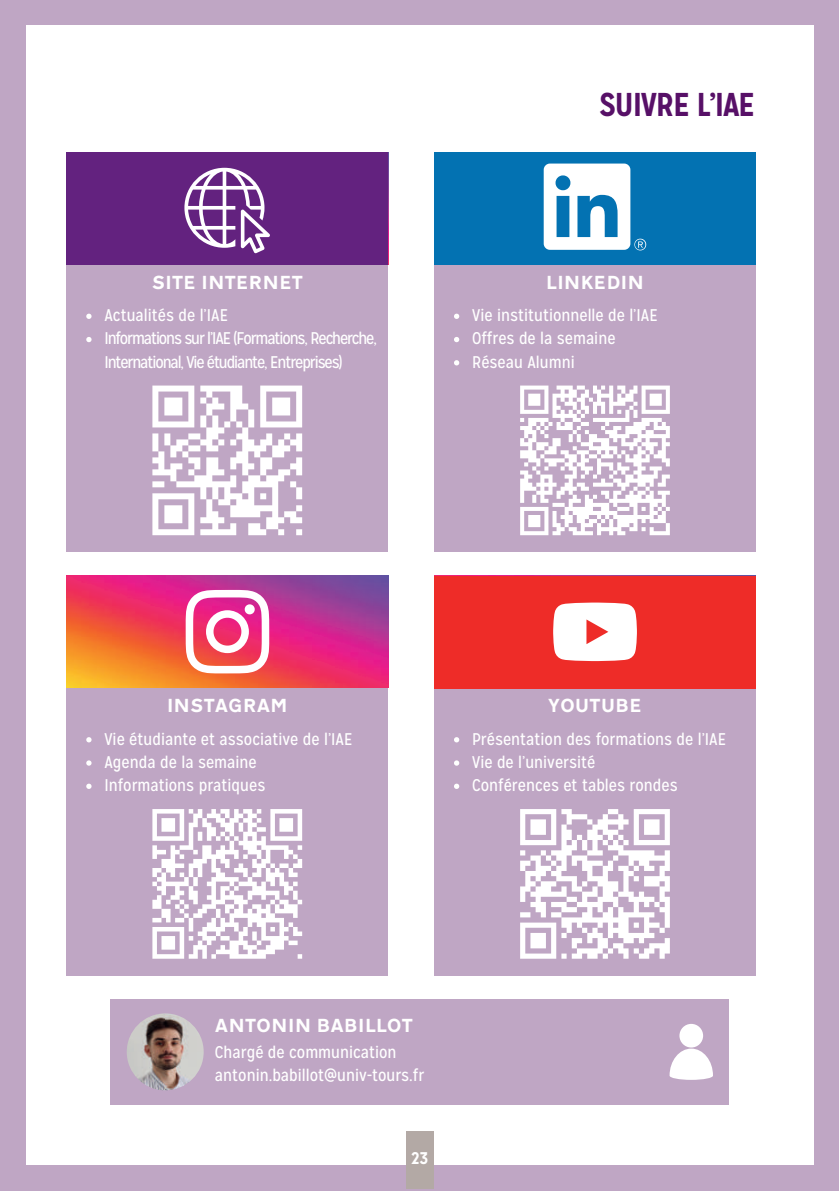
<style>
.page{position:relative;width:839px;height:1191px;background:#fff}
.page>*{position:absolute;margin:0;border:0;box-sizing:border-box;transform-origin:0 0}
.t1{font:700 33px "Mission Gothic";letter-spacing:-.04em;color:#571067}
.t2{font:700 19.8px "Transport D";color:#fff}
.t3{font:17px/23.2px "Mission Gothic";color:#fff}
.t4{font:17px/23.2px "Mission Gothic";letter-spacing:-.065em;color:#fff}
.t5{font:700 17px "Mission Gothic";color:#fff}
</style>
<div class="page">
<div style="left:0;top:0;width:838px;height:1191px;background:#bfa6c4"></div>
<div style="left:26px;top:25px;width:787px;height:1140px;background:#fff"></div>
<div style="left:110px;top:999px;width:619px;height:106px;background:#bfa6c4"></div>
<img style="left:127px;top:1013px;width:77px;height:77px;border-radius:50%">
<svg style="left:669px;top:1024px;width:44px;height:56px"></svg>
<div style="left:67px;top:576px;width:321px;height:399px;background:#bfa6c4"></div>
<img style="left:67px;top:576px;width:321px;height:112px">
<svg style="left:186px;top:590px;width:83px;height:83px"></svg>
<svg style="left:86px;top:737px;width:6px;height:5px"></svg>
<svg style="left:86px;top:760px;width:6px;height:6px"></svg>
<svg style="left:86px;top:784px;width:6px;height:5px"></svg>
<div style="left:434px;top:152px;width:321px;height:400px;background:#bfa6c4"></div>
<svg style="left:454px;top:314px;width:5px;height:5px"></svg>
<svg style="left:454px;top:337px;width:5px;height:5px"></svg>
<svg style="left:454px;top:360px;width:5px;height:5px"></svg>
<div style="left:434px;top:152px;width:321px;height:113px;background:#0372b2"></div>
<svg style="left:543px;top:164px;width:103px;height:86px"></svg>
<div style="left:434px;top:576px;width:321px;height:399px;background:#bfa6c4"></div>
<svg style="left:454px;top:737px;width:5px;height:5px"></svg>
<svg style="left:454px;top:760px;width:5px;height:6px"></svg>
<svg style="left:454px;top:784px;width:5px;height:5px"></svg>
<div style="left:434px;top:576px;width:321px;height:112px;background:#ee2c28"></div>
<svg style="left:553px;top:603px;width:84px;height:58px"></svg>
<div style="left:67px;top:152px;width:321px;height:400px;background:#bfa6c4"></div>
<svg style="left:86px;top:314px;width:6px;height:5px"></svg>
<svg style="left:86px;top:337px;width:6px;height:5px"></svg>
<div style="left:67px;top:152px;width:321px;height:113px;background:#63227f"></div>
<svg style="left:184px;top:168px;width:86px;height:85px"></svg>
<svg style="left:520px;top:386px;width:149px;height:149px"></svg>
<svg style="left:152px;top:809px;width:150px;height:150px"></svg>
<svg style="left:152px;top:386px;width:150px;height:149px"></svg>
<div style="left:152px;top:386px;width:42px;height:6px;background:#fff"></div>
<div style="left:200px;top:386px;width:42px;height:6px;background:#fff"></div>
<div style="left:260px;top:386px;width:42px;height:6px;background:#fff"></div>
<div style="left:230px;top:392px;width:12px;height:6px;background:#fff"></div>
<div style="left:164px;top:398px;width:18px;height:6px;background:#fff"></div>
<svg style="left:200px;top:392px;width:18px;height:12px"></svg>
<div style="left:230px;top:398px;width:12px;height:6px;background:#fff"></div>
<div style="left:272px;top:398px;width:18px;height:6px;background:#fff"></div>
<div style="left:164px;top:404px;width:18px;height:6px;background:#fff"></div>
<div style="left:206px;top:404px;width:18px;height:6px;background:#fff"></div>
<div style="left:230px;top:404px;width:18px;height:6px;background:#fff"></div>
<div style="left:272px;top:404px;width:18px;height:6px;background:#fff"></div>
<div style="left:164px;top:410px;width:18px;height:5px;background:#fff"></div>
<div style="left:272px;top:410px;width:18px;height:5px;background:#fff"></div>
<svg style="left:152px;top:392px;width:6px;height:29px"></svg>
<svg style="left:188px;top:392px;width:6px;height:29px"></svg>
<svg style="left:260px;top:392px;width:6px;height:29px"></svg>
<svg style="left:296px;top:392px;width:6px;height:29px"></svg>
<div style="left:152px;top:421px;width:42px;height:6px;background:#fff"></div>
<svg style="left:200px;top:410px;width:18px;height:17px"></svg>
<div style="left:260px;top:421px;width:42px;height:6px;background:#fff"></div>
<div style="left:206px;top:427px;width:18px;height:6px;background:#fff"></div>
<svg style="left:224px;top:410px;width:30px;height:23px"></svg>
<div style="left:188px;top:433px;width:12px;height:6px;background:#fff"></div>
<div style="left:206px;top:433px;width:12px;height:6px;background:#fff"></div>
<div style="left:236px;top:433px;width:12px;height:6px;background:#fff"></div>
<svg style="left:266px;top:433px;width:6px;height:6px"></svg>
<svg style="left:296px;top:433px;width:6px;height:6px"></svg>
<div style="left:176px;top:439px;width:12px;height:6px;background:#fff"></div>
<div style="left:200px;top:439px;width:12px;height:6px;background:#fff"></div>
<svg style="left:218px;top:439px;width:6px;height:6px"></svg>
<svg style="left:230px;top:439px;width:6px;height:6px"></svg>
<div style="left:242px;top:439px;width:12px;height:6px;background:#fff"></div>
<div style="left:260px;top:439px;width:12px;height:6px;background:#fff"></div>
<svg style="left:278px;top:433px;width:12px;height:12px"></svg>
<div style="left:290px;top:439px;width:12px;height:6px;background:#fff"></div>
<div style="left:170px;top:445px;width:12px;height:6px;background:#fff"></div>
<div style="left:188px;top:445px;width:12px;height:6px;background:#fff"></div>
<div style="left:206px;top:445px;width:12px;height:6px;background:#fff"></div>
<div style="left:242px;top:445px;width:24px;height:6px;background:#fff"></div>
<div style="left:272px;top:445px;width:18px;height:6px;background:#fff"></div>
<svg style="left:296px;top:445px;width:6px;height:6px"></svg>
<svg style="left:152px;top:433px;width:24px;height:24px"></svg>
<svg style="left:182px;top:451px;width:6px;height:6px"></svg>
<div style="left:236px;top:451px;width:12px;height:6px;background:#fff"></div>
<svg style="left:254px;top:451px;width:6px;height:6px"></svg>
<div style="left:272px;top:451px;width:12px;height:6px;background:#fff"></div>
<div style="left:152px;top:457px;width:12px;height:6px;background:#fff"></div>
<div style="left:188px;top:457px;width:12px;height:6px;background:#fff"></div>
<div style="left:206px;top:457px;width:12px;height:6px;background:#fff"></div>
<div style="left:230px;top:457px;width:18px;height:6px;background:#fff"></div>
<div style="left:260px;top:457px;width:12px;height:6px;background:#fff"></div>
<svg style="left:296px;top:457px;width:6px;height:6px"></svg>
<svg style="left:158px;top:463px;width:6px;height:6px"></svg>
<div style="left:170px;top:463px;width:12px;height:6px;background:#fff"></div>
<div style="left:206px;top:463px;width:12px;height:6px;background:#fff"></div>
<svg style="left:230px;top:463px;width:6px;height:6px"></svg>
<div style="left:242px;top:463px;width:12px;height:6px;background:#fff"></div>
<div style="left:260px;top:463px;width:12px;height:6px;background:#fff"></div>
<div style="left:290px;top:463px;width:12px;height:6px;background:#fff"></div>
<div style="left:152px;top:469px;width:24px;height:6px;background:#fff"></div>
<svg style="left:188px;top:463px;width:12px;height:12px"></svg>
<div style="left:206px;top:469px;width:18px;height:6px;background:#fff"></div>
<svg style="left:242px;top:469px;width:6px;height:6px"></svg>
<svg style="left:260px;top:469px;width:6px;height:6px"></svg>
<div style="left:278px;top:469px;width:12px;height:6px;background:#fff"></div>
<svg style="left:296px;top:469px;width:6px;height:6px"></svg>
<svg style="left:170px;top:475px;width:6px;height:6px"></svg>
<div style="left:194px;top:475px;width:18px;height:6px;background:#fff"></div>
<svg style="left:230px;top:475px;width:6px;height:6px"></svg>
<div style="left:248px;top:475px;width:12px;height:6px;background:#fff"></div>
<div style="left:266px;top:475px;width:18px;height:6px;background:#fff"></div>
<div style="left:152px;top:481px;width:12px;height:6px;background:#fff"></div>
<div style="left:176px;top:481px;width:60px;height:6px;background:#fff"></div>
<div style="left:242px;top:481px;width:36px;height:6px;background:#fff"></div>
<svg style="left:224px;top:487px;width:6px;height:6px"></svg>
<div style="left:242px;top:487px;width:12px;height:6px;background:#fff"></div>
<div style="left:152px;top:493px;width:42px;height:6px;background:#fff"></div>
<div style="left:224px;top:493px;width:18px;height:6px;background:#fff"></div>
<svg style="left:248px;top:493px;width:6px;height:6px"></svg>
<svg style="left:260px;top:493px;width:6px;height:6px"></svg>
<svg style="left:290px;top:481px;width:12px;height:18px"></svg>
<div style="left:218px;top:499px;width:12px;height:6px;background:#fff"></div>
<div style="left:236px;top:499px;width:18px;height:6px;background:#fff"></div>
<svg style="left:272px;top:487px;width:6px;height:18px"></svg>
<div style="left:164px;top:505px;width:18px;height:6px;background:#fff"></div>
<svg style="left:200px;top:487px;width:18px;height:24px"></svg>
<div style="left:230px;top:505px;width:48px;height:6px;background:#fff"></div>
<svg style="left:296px;top:505px;width:6px;height:6px"></svg>
<div style="left:164px;top:511px;width:18px;height:6px;background:#fff"></div>
<div style="left:206px;top:511px;width:12px;height:6px;background:#fff"></div>
<div style="left:230px;top:511px;width:30px;height:6px;background:#fff"></div>
<svg style="left:272px;top:511px;width:6px;height:6px"></svg>
<div style="left:284px;top:511px;width:12px;height:6px;background:#fff"></div>
<div style="left:164px;top:517px;width:18px;height:6px;background:#fff"></div>
<div style="left:200px;top:517px;width:24px;height:6px;background:#fff"></div>
<div style="left:266px;top:517px;width:18px;height:6px;background:#fff"></div>
<div style="left:290px;top:517px;width:12px;height:6px;background:#fff"></div>
<svg style="left:152px;top:499px;width:6px;height:30px"></svg>
<svg style="left:188px;top:499px;width:6px;height:30px"></svg>
<svg style="left:212px;top:523px;width:6px;height:6px"></svg>
<svg style="left:230px;top:523px;width:6px;height:6px"></svg>
<div style="left:248px;top:523px;width:12px;height:6px;background:#fff"></div>
<div style="left:266px;top:523px;width:12px;height:6px;background:#fff"></div>
<div style="left:152px;top:529px;width:42px;height:6px;background:#fff"></div>
<div style="left:200px;top:529px;width:36px;height:6px;background:#fff"></div>
<div style="left:248px;top:529px;width:18px;height:6px;background:#fff"></div>
<svg style="left:278px;top:529px;width:6px;height:6px"></svg>
<svg style="left:296px;top:529px;width:6px;height:6px"></svg>
<svg style="left:520px;top:809px;width:149px;height:150px"></svg>
<div style="left:406px;top:1131px;width:27px;height:58px;background:#b3a9a5"></div>
<p class="t2" style="left:152px;top:266px;width:153px">SITE INTERNET</p>
<p class="t4" style="left:104px;top:304px;width:274px">Actualités de l’IAE<br>Informations sur l’IAE (Formations, Recherche,<br>International, Vie étudiante, Entreprises)</p>
<h1 class="t1" style="left:599px;top:83px;width:158px">SUIVRE L’IAE</h1>
<p class="t2" style="left:546px;top:266px;width:100px">LINKEDIN</p>
<p class="t3" style="left:472px;top:304px;width:187px">Vie institutionnelle de l’IAE<br>Offres de la semaine<br>Réseau Alumni</p>
<p class="t2" style="left:167px;top:689px;width:123px">INSTAGRAM</p>
<p class="t3" style="left:104px;top:727px;width:250px">Vie étudiante et associative de l’IAE<br>Agenda de la semaine<br>Informations pratiques</p>
<p class="t2" style="left:548px;top:689px;width:95px">YOUTUBE</p>
<p class="t3" style="left:472px;top:727px;width:256px">Présentation des formations de l’IAE<br>Vie de l’université<br>Conférences et tables rondes</p>
<p class="t2" style="left:215px;top:1009px;width:199px">ANTONIN BABILLOT</p>
<p class="t3" style="left:215px;top:1040px;width:211px">Chargé de communication antonin.babillot@univ-tours.fr</p>
<p class="t5" style="left:411px;top:1147px;width:19px">23</p>
</div>
